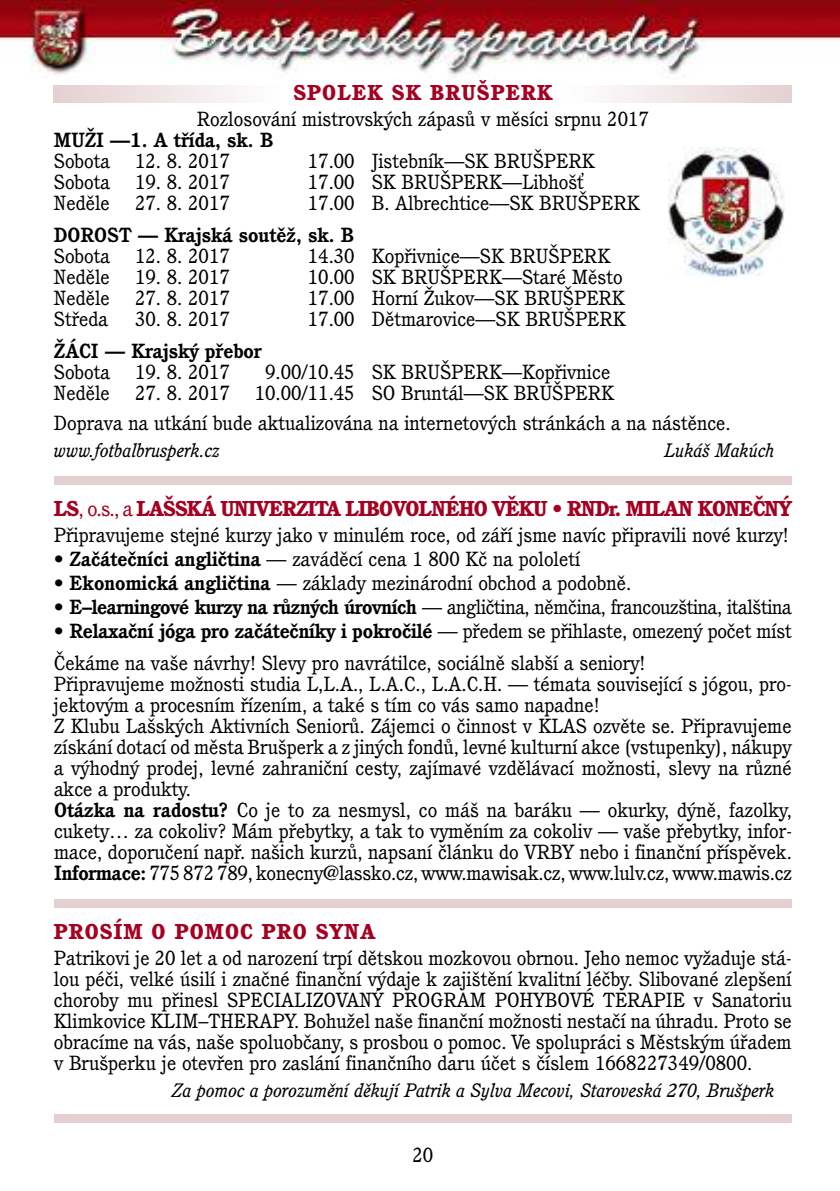
<style>
.page{position:relative;width:840px;height:1191px;background:#fff}
.page>*{position:absolute;margin:0;border:0;box-sizing:border-box;transform-origin:0 0}
.t1{font:800 21px "Cushing LTCE";letter-spacing:-.045em;color:#a50022}
.t2{font:800 21px "Cushing LTCE";letter-spacing:.05em;color:#a50022}
.t3{font:20px/21px "Cushing LTCE";color:#000}
.t4{font:20px "Cushing LTCE";letter-spacing:-.02em;color:#000}
.t5{font:700 20px "Cushing LTCE";color:#000}
.t6{font:italic 19px "Cushing LTCE";color:#000}
.s1{font-weight:400}
.s2{font-weight:700}
</style>
<div class="page">
<img style="left:0;top:0;width:839px;height:78px">
<div style="left:54px;top:85px;width:227px;height:17px;background:linear-gradient(to right,#e4d0d0,#fffefe)"></div>
<div style="left:564px;top:85px;width:227px;height:17px;background:linear-gradient(to right,#fffffe,#e4d0d0)"></div>
<div style="left:54px;top:1114px;width:737px;height:9px;background:#e4d0d0"></div>
<div style="left:54px;top:899px;width:737px;height:8px;background:#e4d0d0"></div>
<div style="left:54px;top:476px;width:737px;height:9px;background:#e4d0d0"></div>
<img style="left:668px;top:147px;width:116px;height:130px">
<p class="t2" style="left:293px;top:85px;width:260px">SPOLEK SK BRUŠPERK</p>
<p class="t3" style="left:197px;top:111px;width:453px">Rozlosování mistrovských zápasů v měsíci srpnu 2017</p>
<p class="t5" style="left:54px;top:133px;width:221px">MUŽI —1. A třída, sk. B</p>
<p class="t3" style="left:54px;top:153px;width:177px">Sobota 12. 8. 2017</p>
<p class="t3" style="left:308px;top:153px;width:288px">17.00 Jistebník—SK BRUŠPERK</p>
<p class="t3" style="left:54px;top:174px;width:177px">Sobota 19. 8. 2017</p>
<p class="t3" style="left:308px;top:174px;width:277px">17.00 SK BRUŠPERK—Libhošť</p>
<p class="t3" style="left:54px;top:195px;width:57px">Neděle</p>
<p class="t3" style="left:135px;top:195px;width:96px">27. 8. 2017</p>
<p class="t3" style="left:308px;top:195px;width:333px">17.00 B. Albrechtice—SK BRUŠPERK</p>
<p class="t5" style="left:54px;top:228px;width:302px">DOROST — Krajská soutěž, sk. B</p>
<p class="t3" style="left:54px;top:248px;width:177px">Sobota 12. 8. 2017</p>
<p class="t3" style="left:308px;top:248px;width:304px">14.30 Kopřivnice—SK BRUŠPERK</p>
<p class="t3" style="left:54px;top:269px;width:57px">Neděle</p>
<p class="t3" style="left:135px;top:269px;width:96px">19. 8. 2017</p>
<p class="t3" style="left:308px;top:269px;width:316px">10.00 SK BRUŠPERK—Staré Město</p>
<p class="t3" style="left:54px;top:290px;width:57px">Neděle</p>
<p class="t3" style="left:135px;top:290px;width:96px">27. 8. 2017</p>
<p class="t3" style="left:308px;top:290px;width:318px">17.00 Horní Žukov—SK BRUŠPERK</p>
<p class="t3" style="left:54px;top:311px;width:56px">Středa</p>
<p class="t3" style="left:135px;top:311px;width:96px">30. 8. 2017</p>
<p class="t3" style="left:308px;top:311px;width:319px">17.00 Dětmarovice—SK BRUŠPERK</p>
<p class="t5" style="left:54px;top:344px;width:209px">ŽÁCI — Krajský přebor</p>
<p class="t3" style="left:54px;top:364px;width:177px">Sobota 19. 8. 2017</p>
<p class="t3" style="left:265px;top:364px;width:346px">9.00/10.45 SK BRUŠPERK—Kopřivnice</p>
<p class="t3" style="left:54px;top:385px;width:57px">Neděle</p>
<p class="t3" style="left:54px;top:380px;width:678px;line-height:30px;text-indent:81px">27. 8. 2017 10.00/11.45 SO Bruntál—SK BRUŠPERK<br>Doprava na utkání bude aktualizována na internetových stránkách a na nástěnce.</p>
<p class="t6" style="left:54px;top:443px;width:167px">www.fotbalbrusperk.cz</p>
<p class="t6" style="left:664px;top:443px;width:111px">Lukáš Makúch</p>
<p class="t1" style="left:54px;top:501px;width:739px">LS<span class="s1">, o.s., a</span> LAŠSKÁ UNIVERZITA LIBOVOLNÉHO VĚKU • RNDr. MILAN KONEČNÝ</p>
<p class="t3" style="left:54px;top:526px;width:736px">Připravujeme stejné kurzy jako v minulém roce, od září jsme navíc připravili nové kurzy!</p>
<p class="t3" style="left:54px;top:550px;width:527px">• <span class="s2">Začátečníci angličtina</span> — zaváděcí cena 1 800 Kč na pololetí</p>
<p class="t3" style="left:54px;top:574px;width:578px">• <span class="s2">Ekonomická angličtina</span> — základy mezinárodní obchod a podobně.</p>
<p class="t4" style="left:54px;top:599px;width:739px">• <span class="s2">E–learningové kurzy na různých úrovních</span> — angličtina, němčina, francouzština, italština</p>
<p class="t3" style="left:54px;top:617px;width:739px;line-height:32px">• <span class="s2">Relaxační jóga pro začátečníky i pokročilé</span> — předem se přihlaste, omezený počet míst<br>Čekáme na vaše návrhy! Slevy pro navrátilce, sociálně slabší a seniory!</p>
<p class="t3" style="left:54px;top:675px;width:739px">Připravujeme možnosti studia L,L.A., L.A.C., L.A.C.H. — témata související s jógou, pro&shy;jektovým a procesním řízením, a také s tím co vás samo napadne!<br>Z Klubu Lašských Aktivních Seniorů. Zájemci o činnost v KLAS ozvěte se. Připravujeme získání dotací od města Brušperk a z jiných fondů, levné kulturní akce (vstupenky), nákupy a výhodný prodej, levné zahraniční cesty, zajímavé vzdělávací možnosti, slevy na různé akce a produkty.<br><span class="s2">Otázka na radostu?</span> Co je to za nesmysl, co máš na baráku — okurky, dýně, fazolky, cukety… za cokoliv? Mám přebytky, a tak to vyměním za cokoliv — vaše přebytky, infor&shy;mace, doporučení např. našich kurzů, napsaní článku do VRBY nebo i finanční příspěvek.<br><span class="s2">Informace:</span> 775 872 789, konecny@lassko.cz, www.mawisak.cz, www.lulv.cz, www.mawis.cz</p>
<p class="t2" style="left:54px;top:924px;width:322px">PROSÍM O POMOC PRO SYNA</p>
<p class="t3" style="left:54px;top:949px;width:739px;text-align:justify">Patrikovi je 20 let a od narození trpí dětskou mozkovou obrnou. Jeho nemoc vyžaduje stá&shy;lou péči, velké úsilí i značné finanční výdaje k zajištění kvalitní léčby. Slibované zlepšení choroby mu přinesl SPECIALIZOVANÝ PROGRAM POHYBOVÉ TERAPIE v Sanatoriu Klimkovice KLIM–THERAPY. Bohužel naše finanční možnosti nestačí na úhradu. Proto se obracíme na vás, naše spoluobčany, s prosbou o pomoc. Ve spolupráci s Městským úřadem v Brušperku je otevřen pro zaslání finančního daru účet s číslem 1668227349/0800.</p>
<p class="t6" style="left:172px;top:1082px;width:603px">Za pomoc a porozumění děkují Patrik a Sylva Mecovi, Staroveská 270, Brušperk</p>
<p class="t3" style="left:412px;top:1145px;width:22px">20</p>
</div>
